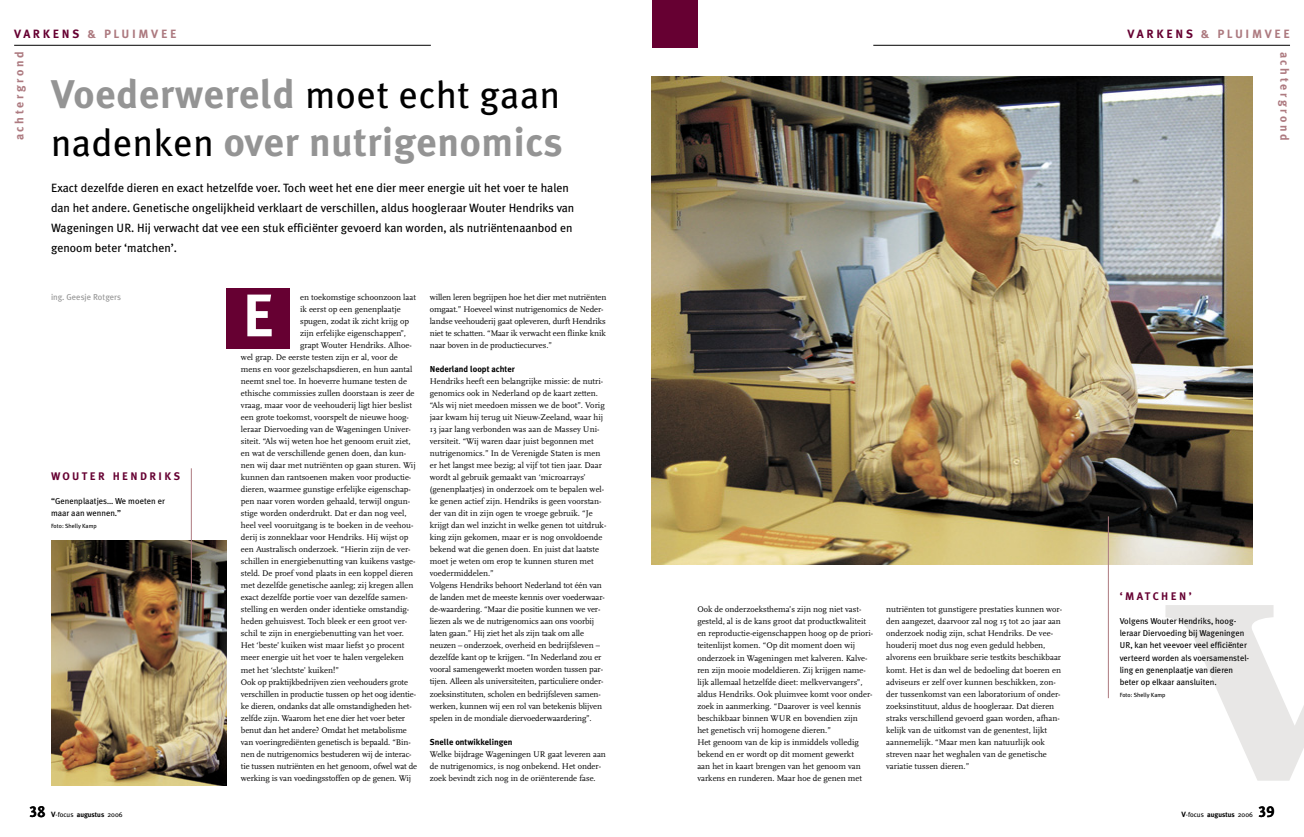
<style>
.page{position:relative;width:1304px;height:837px;background:#fff}
.page>*{position:absolute;margin:0;border:0;box-sizing:border-box;transform-origin:0 0}
.t1{font:700 60px "Meta Plus";color:#fff}
.t2{font:700 40px/48px "Meta Plus";letter-spacing:.015em;color:#949494}
.t3{font:700 16px "Scala Sans LF";color:#000}
.t4{font:12px/20px "Meta Plus";color:#000}
.t5{font:700 12px "Meta Plus";letter-spacing:.22em;color:#ad7a80}
.t6{font:700 11px "Meta Plus";letter-spacing:.22em;color:#660032}
.t7{font:8.6px/12px "Scala";color:#000}
.t8{font:8.6px/12px "Meta Plus";color:#000}
.t9{font:700 8.6px "Meta Plus";color:#000}
.t10{font:8.6px "Meta Plus";color:#949494}
.t11{font:7px "Meta Plus";color:#000}
.t12{font:6px "Meta Plus";color:#000}
.s1{color:#660032}
.s2{font-weight:400;font-size:38px;color:#000}
.s3{font-family:"Scala Sans LF";font-weight:700;font-size:16px}
.s4{font-weight:700;font-size:7.6px}
.s5{font-weight:700}
</style>
<div class="page">
<svg style="left:14px;top:44px;width:638px;height:742px"></svg>
<img style="left:652px;top:0;width:652px;height:781px">
<h3 class="t5" style="left:14px;top:27px;width:164px"><span class="s1">VARKENS</span> &amp; PLUIMVEE</h3>
<h3 class="t5" style="left:12px;top:140px;width:90px;rotate:-90deg">achtergrond</h3>
<h2 class="t2" style="left:51px;top:70px;width:513px">Voederwereld <span class="s2">moet echt gaan nadenken</span> over nutrigenomics</h2>
<p class="t4" style="left:51px;top:178px;width:525px">Exact dezelfde dieren en exact hetzelfde voer. Toch weet het ene dier meer energie uit het voer te halen dan het andere. Genetische ongelijkheid verklaart de verschillen, aldus hoogleraar Wouter Hendriks van Wageningen UR. Hij verwacht dat vee een stuk efficiënter gevoerd kan worden, als nutriëntenaanbod en genoom beter ‘matchen’.</p>
<p class="t10" style="left:51px;top:292px;width:72px">ing. Geesje Rotgers</p>
<p class="t7" style="left:300px;top:291px;width:117px">en toekomstige schoonzoon laat</p>
<p class="t7" style="left:300px;top:303px;width:102px">ik eerst op een genenplaatje</p>
<p class="t7" style="left:300px;top:315px;width:110px">spugen, zodat ik zicht krijg op</p>
<p class="t7" style="left:300px;top:327px;width:107px">zijn erfelijke eigenschappen”,</p>
<p class="t7" style="left:300px;top:339px;width:113px">grapt Wouter Hendriks. Alhoe-</p>
<p class="t7" style="left:241px;top:351px;width:159px">wel grap. De eerste testen zijn er al, voor de</p>
<p class="t7" style="left:241px;top:363px;width:173px">mens en voor gezelschapsdieren, en hun aantal</p>
<p class="t7" style="left:241px;top:375px;width:168px">neemt snel toe. In hoeverre humane testen de</p>
<p class="t7" style="left:241px;top:387px;width:175px">ethische commissies zullen doorstaan is zeer de</p>
<p class="t7" style="left:241px;top:399px;width:173px">vraag, maar voor de veehouderij ligt hier beslist</p>
<p class="t7" style="left:241px;top:411px;width:169px">een grote toekomst, voorspelt de nieuwe hoog-</p>
<p class="t7" style="left:241px;top:423px;width:172px">leraar Diervoeding van de Wageningen Univer-</p>
<p class="t7" style="left:241px;top:435px;width:171px">siteit. “Als wij weten hoe het genoom eruit ziet,</p>
<p class="t7" style="left:241px;top:447px;width:167px">en wat de verschillende genen doen, dan kun-</p>
<p class="t7" style="left:241px;top:459px;width:176px">nen wij daar met nutriënten op gaan sturen. Wij</p>
<p class="t7" style="left:241px;top:471px;width:172px">kunnen dan rantsoenen maken voor productie-</p>
<p class="t7" style="left:241px;top:483px;width:172px">dieren, waarmee gunstige erfelijke eigenschap-</p>
<p class="t7" style="left:241px;top:495px;width:171px">pen naar voren worden gehaald, terwijl ongun-</p>
<p class="t7" style="left:241px;top:507px;width:167px">stige worden onderdrukt. Dat er dan nog veel,</p>
<p class="t7" style="left:241px;top:519px;width:174px">heel veel vooruitgang is te boeken in de veehou-</p>
<p class="t7" style="left:241px;top:531px;width:169px">derij is zonneklaar voor Hendriks. Hij wijst op</p>
<p class="t7" style="left:241px;top:543px;width:171px">een Australisch onderzoek. “Hierin zijn de ver-</p>
<p class="t7" style="left:241px;top:555px;width:176px">schillen in energiebenutting van kuikens vastge-</p>
<p class="t7" style="left:241px;top:567px;width:174px">steld. De proef vond plaats in een koppel dieren</p>
<p class="t7" style="left:241px;top:579px;width:174px">met dezelfde genetische aanleg; zij kregen allen</p>
<p class="t7" style="left:241px;top:591px;width:168px">exact dezelfde portie voer van dezelfde samen-</p>
<p class="t7" style="left:241px;top:603px;width:170px">stelling en werden onder identieke omstandig-</p>
<p class="t7" style="left:241px;top:615px;width:168px">heden gehuisvest. Toch bleek er een groot ver-</p>
<p class="t7" style="left:241px;top:627px;width:164px">schil te zijn in energiebenutting van het voer.</p>
<p class="t7" style="left:241px;top:639px;width:165px">Het ‘beste’ kuiken wist maar liefst 30 procent</p>
<p class="t7" style="left:241px;top:651px;width:164px">meer energie uit het voer te halen vergeleken</p>
<p class="t7" style="left:241px;top:663px;width:99px">met het ‘slechtste’ kuiken!”</p>
<p class="t7" style="left:241px;top:675px;width:169px">Ook op praktijkbedrijven zien veehouders grote</p>
<p class="t7" style="left:241px;top:687px;width:177px">verschillen in productie tussen op het oog identie-</p>
<p class="t7" style="left:241px;top:699px;width:172px">ke dieren, ondanks dat alle omstandigheden het-</p>
<p class="t7" style="left:241px;top:711px;width:166px">zelfde zijn. Waarom het ene dier het voer beter</p>
<p class="t7" style="left:241px;top:723px;width:167px">benut dan het andere? Omdat het metabolisme</p>
<p class="t7" style="left:241px;top:735px;width:171px">van voeringrediënten genetisch is bepaald. “Bin-</p>
<p class="t7" style="left:241px;top:747px;width:172px">nen de nutrigenomics bestuderen wij de interac-</p>
<p class="t7" style="left:241px;top:759px;width:178px">tie tussen nutriënten en het genoom, ofwel wat de</p>
<p class="t7" style="left:241px;top:771px;width:172px">werking is van voedingsstoffen op de genen. Wij</p>
<h1 class="t1" style="left:242px;top:281px;width:34px">E</h1>
<p class="t6" style="left:51px;top:470px;width:131px">WOUTER HENDRIKS</p>
<p class="t8" style="left:51px;top:495px;width:115px">“Genenplaatjes… We moeten er maar aan wennen.”</p>
<p class="t12" style="left:51px;top:522px;width:47px">Foto: Shelly Kamp</p>
<p class="t11" style="left:29px;top:809px;width:95px"><span class="s3">38</span> <span class="s4">V</span>-focus <span class="s5">augustus</span> 2006</p>
<p class="t7" style="left:430px;top:291px;width:178px">willen leren begrijpen hoe het dier met nutriënten omgaat.” Hoeveel winst nutrigenomics de Neder&shy;landse veehouderij gaat opleveren, durft Hendriks niet te schatten. “Maar ik verwacht een flinke knik naar boven in de productiecurves.”</p>
<p class="t9" style="left:430px;top:364px;width:86px">Nederland loopt achter</p>
<p class="t7" style="left:430px;top:375px;width:178px">Hendriks heeft een belangrijke missie: de nutri&shy;genomics ook in Nederland op de kaart zetten. “Als wij niet meedoen missen we de boot”. Vorig jaar kwam hij terug uit Nieuw-Zeeland, waar hij 13 jaar lang verbonden was aan de Massey Uni&shy;versiteit. “Wij waren daar juist begonnen met nutrigenomics.” In de Verenigde Staten is men er het langst mee bezig; al vijf tot tien jaar. Daar wordt al gebruik gemaakt van ‘microarrays’ (genenplaatjes) in onderzoek om te bepalen wel&shy;ke genen actief zijn. Hendriks is geen voorstan&shy;der van dit in zijn ogen te vroege gebruik. “Je krijgt dan wel inzicht in welke genen tot uitdruk&shy;king zijn gekomen, maar er is nog onvoldoende bekend wat die genen doen. En juist dat laatste moet je weten om erop te kunnen sturen met voedermiddelen.”<br>Volgens Hendriks behoort Nederland tot één van de landen met de meeste kennis over voederwaar&shy;de-waardering. “Maar die positie kunnen we ver&shy;liezen als we de nutrigenomics aan ons voorbij laten gaan.” Hij ziet het als zijn taak om alle neuzen – onderzoek, overheid en bedrijfsleven – dezelfde kant op te krijgen. “In Nederland zou er vooral samengewerkt moeten worden tussen par&shy;tijen. Alleen als universiteiten, particuliere onder&shy;zoeksinstituten, scholen en bedrijfsleven samen&shy;werken, kunnen wij een rol van betekenis blijven spelen in de mondiale diervoederwaardering”.</p>
<p class="t9" style="left:430px;top:736px;width:84px">Snelle ontwikkelingen</p>
<p class="t7" style="left:430px;top:747px;width:178px">Welke bijdrage Wageningen UR gaat leveren aan de nutrigenomics, is nog onbekend. Het onder&shy;zoek bevindt zich nog in de oriënterende fase.</p>
<h3 class="t5" style="left:1128px;top:27px;width:164px"><span class="s1">VARKENS</span> &amp; PLUIMVEE</h3>
<h3 class="t5" style="left:1292px;top:52px;width:90px;rotate:90deg">achtergrond</h3>
<p class="t7" style="left:697px;top:603px;width:177px">Ook de onderzoeksthema’s zijn nog niet vast&shy;gesteld, al is de kans groot dat productkwaliteit en reproductie-eigenschappen hoog op de priori&shy;teitenlijst komen. “Op dit moment doen wij onderzoek in Wageningen met kalveren. Kalve&shy;ren zijn mooie modeldieren. Zij krijgen name&shy;lijk allemaal hetzelfde dieet: melkvervangers”, aldus Hendriks. Ook pluimvee komt voor onder&shy;zoek in aanmerking. “Daarover is veel kennis beschikbaar binnen WUR en bovendien zijn<br>het genetisch vrij homogene dieren.”<br>Het genoom van de kip is inmiddels volledig bekend en er wordt op dit moment gewerkt<br>aan het in kaart brengen van het genoom van varkens en runderen. Maar hoe de genen met</p>
<p class="t7" style="left:886px;top:603px;width:178px">nutriënten tot gunstigere prestaties kunnen wor&shy;den aangezet, daarvoor zal nog 15 tot 20 jaar aan onderzoek nodig zijn, schat Hendriks. De vee&shy;houderij moet dus nog even geduld hebben, alvorens een bruikbare serie testkits beschikbaar komt. Het is dan wel de bedoeling dat boeren en adviseurs er zelf over kunnen beschikken, zon&shy;der tussenkomst van een laboratorium of onder&shy;zoeksinstituut, aldus de hoogleraar. Dat dieren straks verschillend gevoerd gaan worden, afhan&shy;kelijk van de uitkomst van de genentest, lijkt aannemelijk. “Maar men kan natuurlijk ook streven naar het weghalen van de genetische variatie tussen dieren.”</p>
<p class="t6" style="left:1120px;top:590px;width:73px">‘MATCHEN’</p>
<p class="t8" style="left:1120px;top:615px;width:131px">Volgens Wouter Hendriks, hoog&shy;leraar Diervoeding bij Wageningen UR, kan het veevoer veel efficiënter verteerd worden als voersamenstel&shy;ling en genenplaatje van dieren beter op elkaar aansluiten.</p>
<p class="t12" style="left:1120px;top:690px;width:47px">Foto: Shelly Kamp</p>
<p class="t11" style="left:1181px;top:809px;width:73px"><span class="s4">V</span>-focus <span class="s5">augustus</span> 2006</p>
<h3 class="t3" style="left:1259px;top:802px;width:17px">39</h3>
</div>
